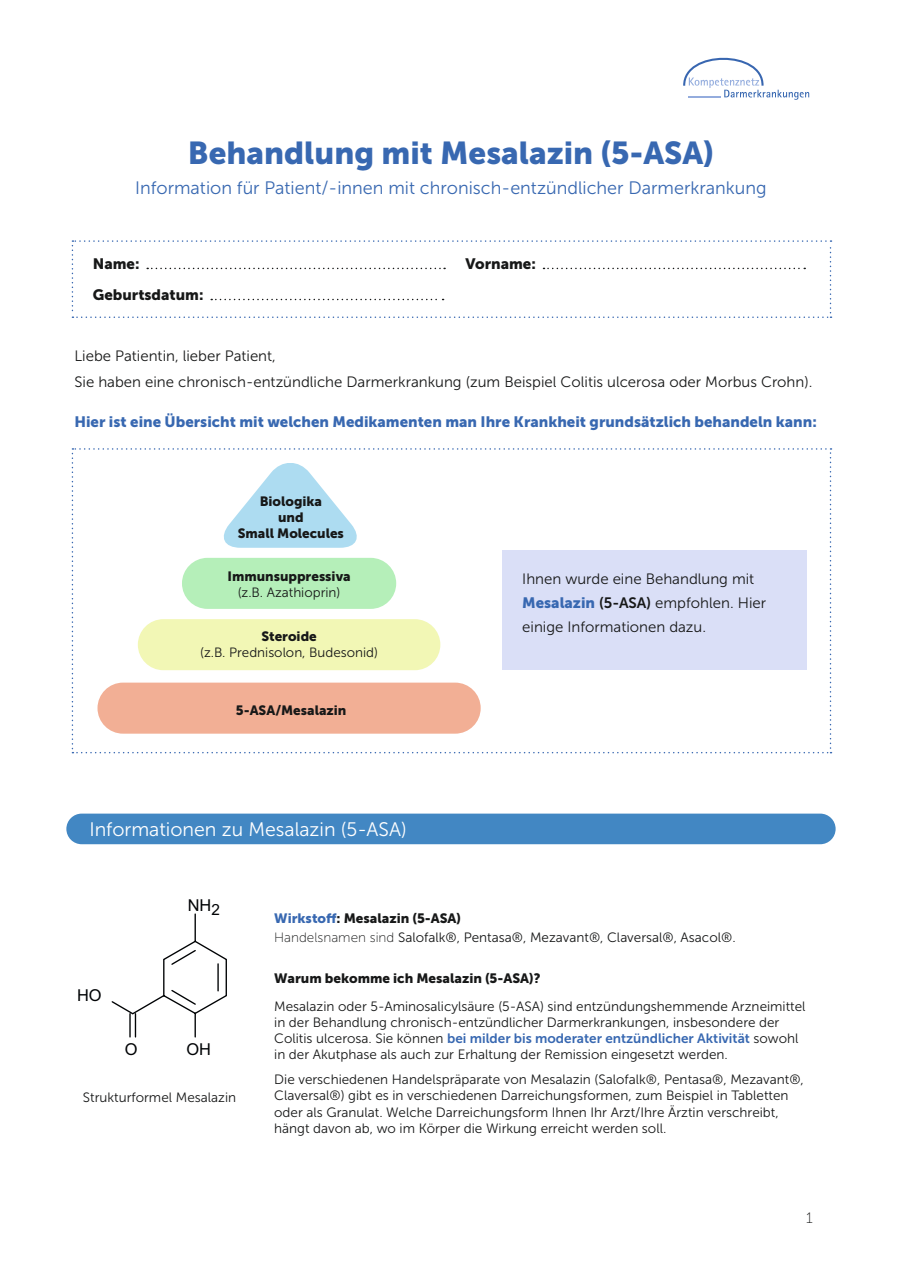
<style>
.page{position:relative;width:902px;height:1272px;background:#fff}
.page>*{position:absolute;margin:0;border:0;box-sizing:border-box;transform-origin:0 0}
.t1{font:31.5px "Museo Sans 900";color:#3868b1}
.t2{font:19.5px "Museo Sans 300";color:#fff}
.t3{font:18px "Museo Sans 300";color:#3868b1}
.t4{font:16.35px "Arial";color:#010305}
.t5{font:15px/24px "Museo Sans 300";color:#171818}
.t6{font:15px "Museo Sans 900";color:#3868b1}
.t7{font:15px "Museo Sans 900";color:#171818}
.t8{font:15px "Museo Sans 100";color:#171818}
.t9{font:13.5px/16.2px "Museo Sans 300";color:#171818}
.t10{font:13.5px/16px "Museo Sans 900";color:#171818;text-align:center}
.t11{font:13.5px "Museo Sans 700";color:#3868b1}
.s1{font-family:"Museo Sans 900";color:#3868b1}
.s2{font-family:"Museo Sans 700"}
.s3{color:#3868b1}
.s4{font-family:"Museo Sans 100"}
.s5{font-family:"Museo Sans 300";color:#171818}
</style>
<div class="page">
<div style="left:66px;top:813px;width:769px;height:31px;background:#4287c3;border-radius:15px"></div>
<svg style="left:111px;top:913px;width:116px;height:125px"></svg>
<svg style="left:683px;top:58px;width:126px;height:42px"></svg>
<hr style="left:688px;top:96px;width:32px;height:1px;background:#94acdd">
<svg style="left:72px;top:240px;width:759px;height:78px"></svg>
<svg style="left:72px;top:448px;width:759px;height:305px"></svg>
<h1 class="t1" style="left:188px;top:135px;width:527px">Behandlung mit Mesalazin (5-ASA)</h1>
<h3 class="t3" style="left:135px;top:178px;width:632px">Information für Patient/-innen mit chronisch-entzündlicher Darmerkrankung</h3>
<p class="t7" style="left:93px;top:255px;width:48px">Name:</p>
<p class="t7" style="left:465px;top:255px;width:72px">Vorname:</p>
<p class="t7" style="left:93px;top:286px;width:112px">Geburtsdatum:</p>
<p class="t5" style="left:74px;top:342px;width:739px;line-height:26.5px">Liebe Patientin, lieber Patient,<br>Sie haben eine chronisch-entzündliche Darmerkrankung (zum Beispiel Colitis ulcerosa oder Morbus Crohn).</p>
<p class="t6" style="left:74px;top:413px;width:743px">Hier ist eine Übersicht mit welchen Medikamenten man Ihre Krankheit grundsätzlich behandeln kann:</p>
<p class="t10" style="left:238px;top:493px;width:108px">Biologika<br>und<br>Small Molecules</p>
<p class="t10" style="left:227px;top:568px;width:125px">Immunsuppressiva</p>
<p class="t9" style="left:238px;top:584px;width:104px">(z.B. Azathioprin)</p>
<p class="t10" style="left:261px;top:628px;width:57px">Steroide</p>
<p class="t9" style="left:200px;top:644px;width:179px">(z.B. Prednisolon, Budesonid)</p>
<p class="t10" style="left:236px;top:701px;width:112px">5-ASA/Mesalazin</p>
<h2 class="t2" style="left:89px;top:819px;width:319px">Informationen zu Mesalazin (5-ASA)</h2>
<p class="t5" style="left:522px;top:567px;width:245px">Ihnen wurde eine Behandlung mit<br><span class="s1">Mesalazin</span> <span class="s2">(5-ASA)</span> empfohlen. Hier einige Informationen dazu.</p>
<p class="t4" style="left:188px;top:894px;width:34px">NH<sub>2</sub></p>
<p class="t4" style="left:77px;top:984px;width:26px">HO</p>
<p class="t4" style="left:125px;top:1038px;width:14px">O</p>
<p class="t4" style="left:186px;top:1038px;width:26px">OH</p>
<p class="t9" style="left:83px;top:1089px;width:155px">Strukturformel Mesalazin</p>
<p class="t10" style="left:274px;top:909px;width:188px"><span class="s3">Wirkstoff</span>: Mesalazin (5-ASA)</p>
<p class="t9" style="left:274px;top:929px;width:463px"><span class="s4">Handelsnamen sind</span> Salofalk®, Pentasa®, Mezavant®, Claversal®, Asacol®.</p>
<p class="t10" style="left:274px;top:970px;width:268px">Warum bekomme ich Mesalazin (5-ASA)?</p>
<p class="t9" style="left:274px;top:998px;width:533px">Mesalazin oder 5-Aminosalicylsäure (5-ASA) sind entzündungshemmende Arzneimittel in der Behandlung chronisch-entzündlicher Darmerkrankungen, insbesondere der</p>
<p class="t11" style="left:274px;top:1031px;width:525px"><span class="s5">Colitis ulcerosa. Sie können</span> bei milder bis moderater entzündlicher Aktivität <span class="s5">sowohl</span></p>
<p class="t9" style="left:274px;top:1042px;width:531px;line-height:24.8px">in der Akutphase als auch zur Erhaltung der Remission eingesetzt werden.<br>Die verschiedenen Handelspräparate von Mesalazin (Salofalk®, Pentasa®, Mezavant®,</p>
<p class="t9" style="left:274px;top:1087px;width:516px">Claversal®) gibt es in verschiedenen Darreichungsformen, zum Beispiel in Tabletten oder als Granulat. Welche Darreichungsform Ihnen Ihr Arzt/Ihre Ärztin verschreibt, hängt davon ab, wo im Körper die Wirkung erreicht werden soll.</p>
<p class="t8" style="left:805px;top:1209px;width:8px">1</p>
</div>
